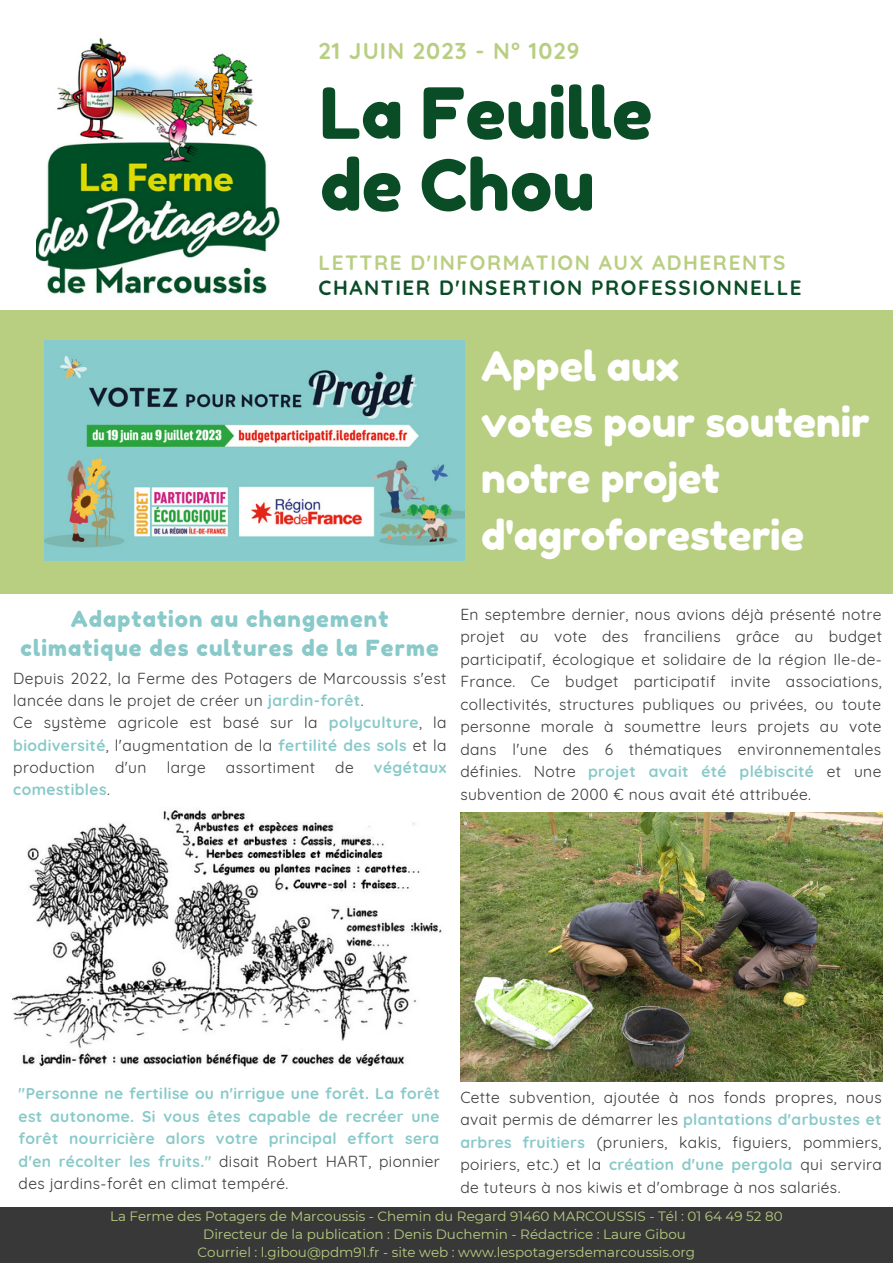
<style>
.page{position:relative;width:893px;height:1264px;background:#fff}
.page>*{position:absolute;margin:0;border:0;box-sizing:border-box;transform-origin:0 0}
.t1{font:70.2px "Fredoka One";color:#094c26}
.t2{font:40.8px/56.2px "Fredoka One";color:#fff}
.t3{font:700 22.8px "Quicksand";letter-spacing:.05em;color:#b8ce81}
.t4{font:22.2px/29px "Fredoka One";letter-spacing:.05em;color:#89c9c9;text-align:center}
.t5{font:700 20.55px "Quicksand";letter-spacing:.075em;color:#094c26}
.t6{font:700 20.55px "Quicksand";letter-spacing:.075em;color:#b8ce81}
.t7{font:15.6px/22.5px "Quicksand";letter-spacing:.025em;color:#383838;text-align:justify}
.t8{font:700 15.6px/22.5px "Quicksand";letter-spacing:.025em;color:#89c9c9;text-align:justify}
.t9{font:13.5px "Montserrat";color:#b8ce81}
.s1{font-weight:700;color:#89c9c9}
.s2{font-weight:400;color:#383838}
</style>
<div class="page">
<div style="left:0;top:1207px;width:892px;height:55px;background:#383838"></div>
<div style="left:0;top:311px;width:892px;height:282px;background:#b8ce81"></div>
<img style="left:36px;top:37px;width:244px;height:257px">
<img style="left:45px;top:341px;width:419px;height:219px">
<img style="left:13px;top:810px;width:429px;height:257px">
<img style="left:460px;top:812px;width:422px;height:269px">
<p class="t3" style="left:318px;top:36px;width:262px">21 JUIN 2023 - N° 1029</p>
<p class="t1" style="left:320px;top:70px;width:334px">La Feuille</p>
<p class="t1" style="left:320px;top:142px;width:276px">de Chou</p>
<p class="t6" style="left:318px;top:249px;width:468px">LETTRE D'INFORMATION AUX ADHERENTS</p>
<p class="t5" style="left:318px;top:274px;width:484px">CHANTIER D'INSERTION PROFESSIONNELLE</p>
<p class="t2" style="left:481px;top:338px;width:199px">Appel aux</p>
<p class="t2" style="left:481px;top:394px;width:390px">votes pour soutenir notre projet d'agroforesterie</p>
<p class="t4" style="left:20px;top:604px;width:419px">Adaptation au changement climatique des cultures de la Ferme</p>
<p class="t7" style="left:13px;top:667px;width:434px">Depuis 2022, la Ferme des Potagers de Marcoussis s'est lancée dans le projet de créer un <span class="s1">jardin-forêt</span>.</p>
<p class="t7" style="left:13px;top:711px;width:435px">Ce système agricole est basé sur la <span class="s1">polyculture</span>, la <span class="s1">biodiversité</span>, l'augmentation de la <span class="s1">fertilité des sols</span> et la production</p>
<p class="t7" style="left:115px;top:755px;width:33px">d'un</p>
<p class="t7" style="left:167px;top:755px;width:40px">large</p>
<p class="t7" style="left:226px;top:755px;width:91px">assortiment</p>
<p class="t7" style="left:335px;top:755px;width:20px">de</p>
<p class="t8" style="left:374px;top:755px;width:74px">végétaux</p>
<p class="t8" style="left:13px;top:778px;width:98px">comestibles<span class="s2">.</span></p>
<p class="t7" style="left:460px;top:602px;width:423px">En septembre dernier, nous avions déjà présenté notre projet au vote des franciliens grâce au budget participatif, écologique et solidaire de la région Ile-de-France. Ce budget participatif invite associations, collectivités, structures publiques ou privées, ou toute personne morale à soumettre leurs projets au vote dans l'une des 6 thématiques environnementales définies. Notre <span class="s1">projet avait été plébiscité</span> et une subvention de 2000 € nous avait été attribuée.</p>
<p class="t8" style="left:19px;top:1082px;width:423px">"Personne ne fertilise ou n'irrigue une forêt. La forêt est autonome. Si vous êtes capable de recréer une forêt nourricière alors votre principal effort sera d'en récolter les fruits." <span class="s2">disait Robert HART, pionnier des jardins-forêt en climat tempéré.</span></p>
<p class="t7" style="left:460px;top:1085px;width:423px">Cette subvention, ajoutée à nos fonds propres, nous avait permis de démarrer les <span class="s1">plantations d'arbustes et arbres fruitiers</span> (pruniers, kakis, figuiers, pommiers, poiriers, etc.) et la <span class="s1">création d'une pergola</span> qui servira de tuteurs à nos kiwis et d'ombrage à nos salariés.</p>
<p class="t9" style="left:110px;top:1207px;width:674px">La Ferme des Potagers de Marcoussis - Chemin du Regard 91460 MARCOUSSIS - Tél : 01 64 49 52 80</p>
<p class="t9" style="left:203px;top:1225px;width:484px">Directeur de la publication : Denis Duchemin - Rédactrice : Laure Gibou</p>
<p class="t9" style="left:197px;top:1243px;width:499px">Courriel : l.gibou@pdm91.fr - site web : www.lespotagersdemarcoussis.org</p>
</div>
